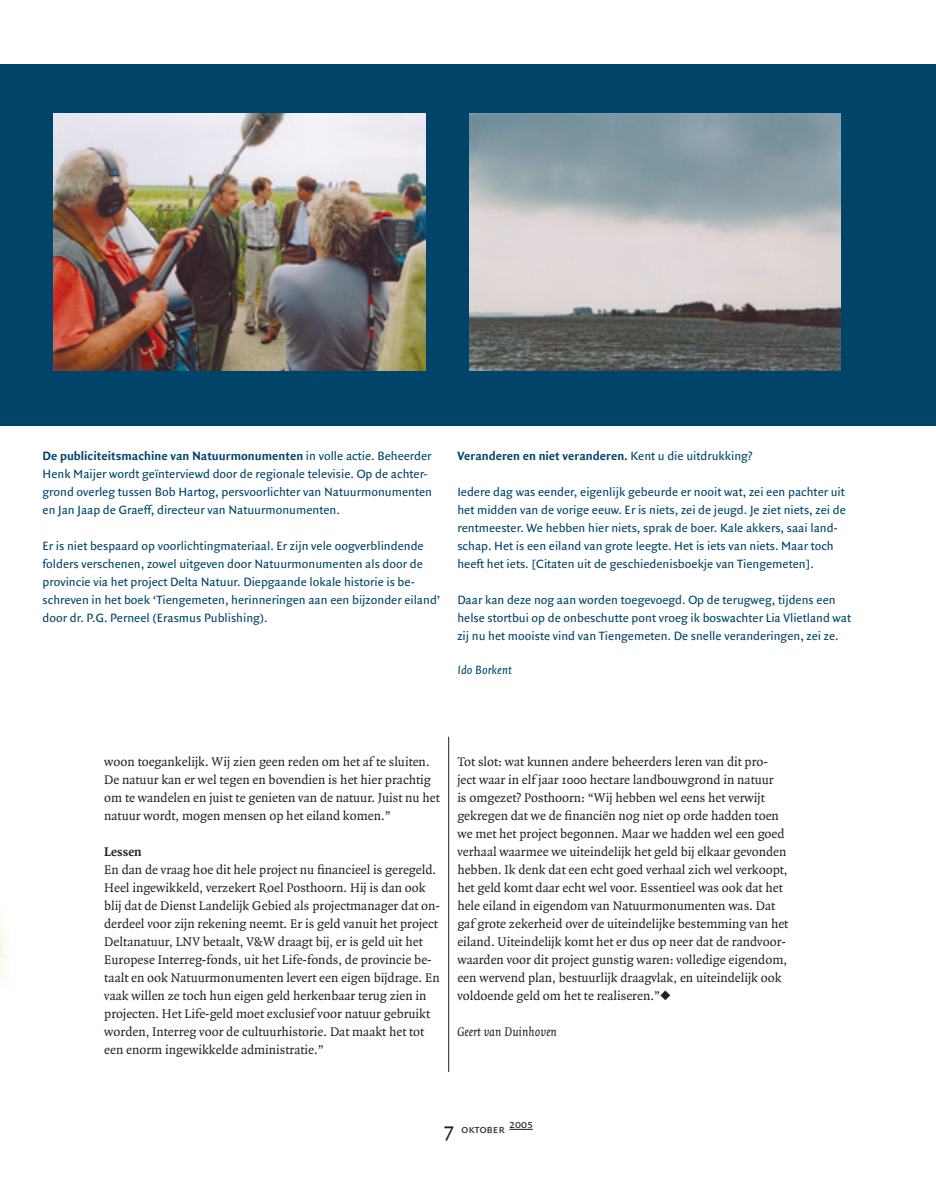
<style>
.page{position:relative;width:936px;height:1191px;background:#fff}
.page>*{position:absolute;margin:0;border:0;box-sizing:border-box;transform-origin:0 0}
.t1{font:13.5px/18px "Quadraat";color:#231f20}
.t2{font:italic 13.5px "Quadraat";color:#231f20}
.t3{font:700 13.5px "Quadraat";color:#231f20}
.t4{font:12.9px/18px "Quadraat Sans";color:#00446a}
.t5{font:700 12.9px "Quadraat Sans";color:#00446a}
.t6{font:italic 12.9px "Quadraat Sans";color:#00446a}
.t7{font:12px "Quadraat Sans Caps";color:#231f20}
.s1{font-weight:700}
.s2{font-weight:400}
.s3{font-family:"Quadraat Sans";font-size:21px}
</style>
<div class="page">
<svg style="left:509px;top:1129px;width:24px;height:1px"></svg>
<div style="left:0;top:64px;width:935px;height:361px;background:#00446a"></div>
<img style="left:54px;top:114px;width:371px;height:257px">
<img style="left:469px;top:114px;width:371px;height:257px">
<hr style="left:448px;top:736px;width:1px;height:335px;background:#231f20">
<p class="t4" style="left:43px;top:447px;width:391px"><span class="s1">De publiciteitsmachine van Natuurmonumenten</span> in volle actie. Beheerder Henk Maijer wordt geïnterviewd door de regionale televisie. Op de achter&shy;grond overleg tussen Bob Hartog, persvoorlichter van Natuurmonumenten en Jan Jaap de Graeff, directeur van Natuurmonumenten.</p>
<p class="t4" style="left:43px;top:537px;width:399px">Er is niet bespaard op voorlichtingmateriaal. Er zijn vele oogverblindende folders verschenen, zowel uitgeven door Natuurmonumenten als door de provincie via het project Delta Natuur. Diepgaande lokale historie is be&shy;schreven in het boek ‘Tiengemeten, herinneringen aan een bijzonder eiland’ door dr. P.G. Perneel (Erasmus Publishing).</p>
<p class="t5" style="left:457px;top:448px;width:297px">Veranderen en niet veranderen. <span class="s2">Kent u die uitdrukking?</span></p>
<p class="t4" style="left:457px;top:483px;width:390px">Iedere dag was eender, eigenlijk gebeurde er nooit wat, zei een pachter uit het midden van de vorige eeuw. Er is niets, zei de jeugd. Je ziet niets, zei de rentmeester. We hebben hier niets, sprak de boer. Kale akkers, saai land&shy;schap. Het is een eiland van grote leegte. Het is iets van niets. Maar toch heeft het iets. [Citaten uit de geschiedenisboekje van Tiengemeten].</p>
<p class="t4" style="left:457px;top:591px;width:395px">Daar kan deze nog aan worden toegevoegd. Op de terugweg, tijdens een helse stortbui op de onbeschutte pont vroeg ik boswachter Lia Vlietland wat zij nu het mooiste vind van Tiengemeten. De snelle veranderingen, zei ze.</p>
<p class="t6" style="left:457px;top:662px;width:56px">Ido Borkent</p>
<p class="t1" style="left:104px;top:753px;width:337px">woon toegankelijk. Wij zien geen reden om het af te sluiten.<br>De natuur kan er wel tegen en bovendien is het hier prachtig om te wandelen en juist te genieten van de natuur. Juist nu het natuur wordt, mogen mensen op het eiland komen.”</p>
<p class="t3" style="left:104px;top:844px;width:39px">Lessen</p>
<p class="t1" style="left:104px;top:861px;width:337px">En dan de vraag hoe dit hele project nu financieel is geregeld.<br>Heel ingewikkeld, verzekert Roel Posthoorn. Hij is dan ook blij dat de Dienst Landelijk Gebied als projectmanager dat on&shy;derdeel voor zijn rekening neemt. Er is geld vanuit het project Deltanatuur, LNV betaalt, V&amp;W draagt bij, er is geld uit het Europese Interreg-fonds, uit het Life-fonds, de provincie be&shy;taalt en ook Natuurmonumenten levert een eigen bijdrage. En vaak willen ze toch hun eigen geld herkenbaar terug zien in projecten. Het Life-geld moet exclusief voor natuur gebruikt worden, Interreg voor de cultuurhistorie. Dat maakt het tot een enorm ingewikkelde administratie.”</p>
<p class="t1" style="left:457px;top:753px;width:332px">Tot slot: wat kunnen andere beheerders leren van dit pro&shy;ject waar in elf jaar 1000 hectare landbouwgrond in natuur<br>is omgezet? Posthoorn: “Wij hebben wel eens het verwijt gekregen dat we de financiën nog niet op orde hadden toen we met het project begonnen. Maar we hadden wel een goed verhaal waarmee we uiteindelijk het geld bij elkaar gevonden hebben. Ik denk dat een echt goed verhaal zich wel verkoopt, het geld komt daar echt wel voor. Essentieel was ook dat het hele eiland in eigendom van Natuurmonumenten was. Dat gaf grote zekerheid over de uiteindelijke bestemming van het eiland. Uiteindelijk komt het er dus op neer dat de randvoor&shy;waarden voor dit project gunstig waren: volledige eigendom, een wervend plan, bestuurlijk draagvlak, en uiteindelijk ook voldoende geld om het te realiseren.”◆</p>
<p class="t2" style="left:457px;top:1024px;width:101px">Geert van Duinhoven</p>
<p class="t7" style="left:444px;top:1121px;width:91px"><span class="s3">7</span> oktober 2005</p>
</div>
